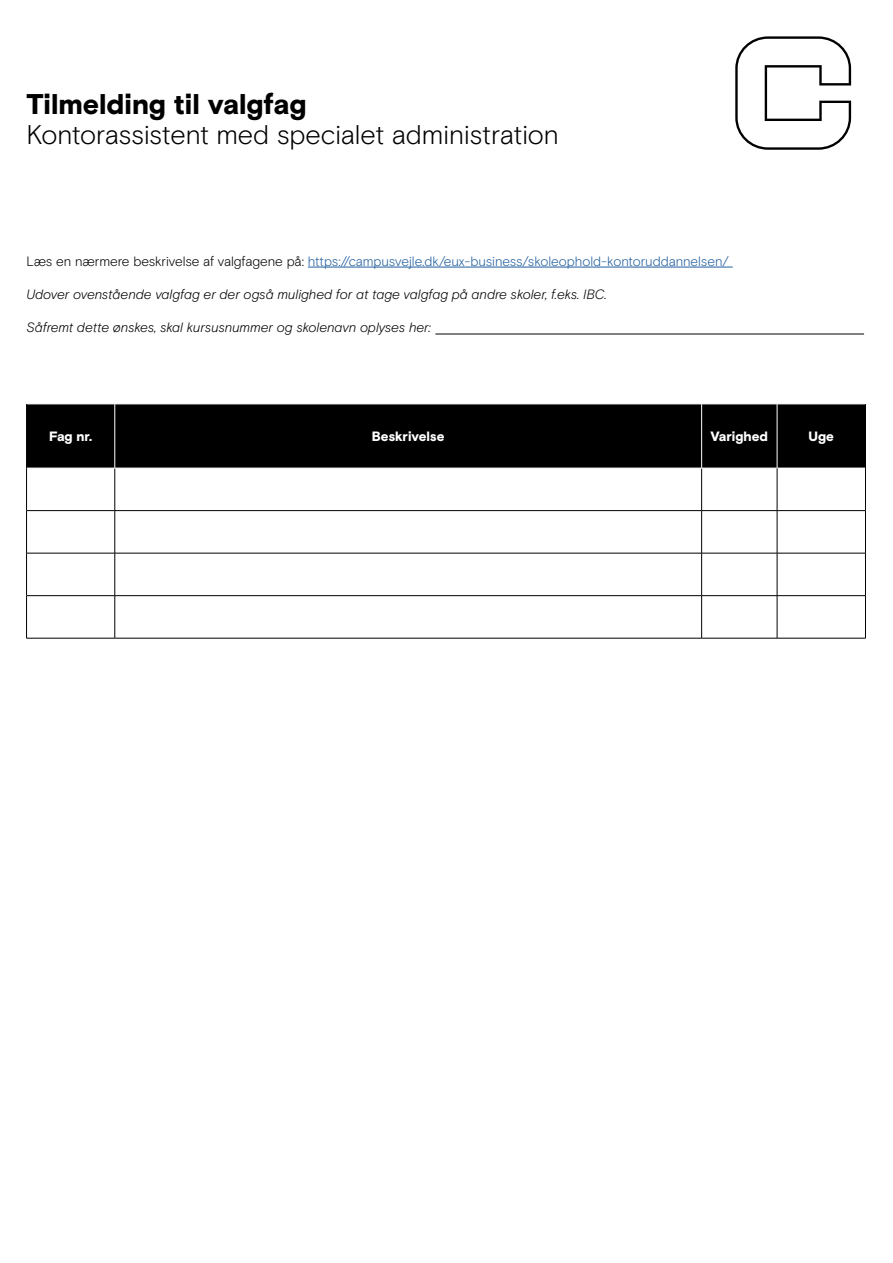
<style>
.page{position:relative;width:893px;height:1263px;background:#fff}
.page>*{position:absolute;margin:0;border:0;box-sizing:border-box;transform-origin:0 0}
.t1{font:900 28.5px "Basis Grotesque";color:#000}
.t2{font:300 27px "Basis Grotesque";letter-spacing:-.005em;color:#000}
.t3{font:italic 300 13.5px "Basis Grotesque";color:#000}
.t4{font:300 13.5px "Basis Grotesque";letter-spacing:-.005em;color:#215e9e}
.t5{font:900 13.5px "Basis Grotesque";color:#fff}
.s1{color:#000}
</style>
<div class="page">
<hr style="left:308px;top:267px;width:425px;height:1px;background:#215e9e">
<div style="left:27px;top:405px;width:838px;height:63px;background:#000"></div>
<svg style="left:778px;top:511px;width:87px;height:127px"></svg>
<hr style="left:26px;top:468px;width:1px;height:42px;background:#000">
<hr style="left:115px;top:468px;width:1px;height:42px;background:#000">
<hr style="left:701px;top:468px;width:1px;height:42px;background:#000">
<hr style="left:26px;top:510px;width:89px;height:1px;background:#000">
<hr style="left:26px;top:511px;width:1px;height:42px;background:#000">
<hr style="left:115px;top:510px;width:587px;height:1px;background:#000">
<hr style="left:115px;top:511px;width:1px;height:42px;background:#000">
<hr style="left:702px;top:510px;width:75px;height:1px;background:#000">
<hr style="left:701px;top:511px;width:1px;height:42px;background:#000">
<hr style="left:777px;top:510px;width:89px;height:1px;background:#000">
<hr style="left:26px;top:553px;width:89px;height:1px;background:#000">
<hr style="left:26px;top:553px;width:1px;height:42px;background:#000">
<hr style="left:115px;top:553px;width:587px;height:1px;background:#000">
<hr style="left:115px;top:553px;width:1px;height:42px;background:#000">
<hr style="left:702px;top:553px;width:75px;height:1px;background:#000">
<hr style="left:701px;top:553px;width:1px;height:42px;background:#000">
<hr style="left:777px;top:553px;width:89px;height:1px;background:#000">
<hr style="left:26px;top:595px;width:89px;height:1px;background:#000">
<hr style="left:26px;top:596px;width:1px;height:42px;background:#000">
<hr style="left:115px;top:595px;width:587px;height:1px;background:#000">
<hr style="left:115px;top:596px;width:1px;height:42px;background:#000">
<hr style="left:702px;top:595px;width:75px;height:1px;background:#000">
<hr style="left:701px;top:596px;width:1px;height:42px;background:#000">
<hr style="left:777px;top:595px;width:89px;height:1px;background:#000">
<hr style="left:26px;top:638px;width:89px;height:1px;background:#000">
<hr style="left:115px;top:638px;width:587px;height:1px;background:#000">
<hr style="left:702px;top:638px;width:75px;height:1px;background:#000">
<hr style="left:777px;top:638px;width:89px;height:1px;background:#000">
<hr style="left:115px;top:404px;width:1px;height:64px;background:#fff">
<hr style="left:701px;top:404px;width:1px;height:64px;background:#fff">
<hr style="left:777px;top:404px;width:1px;height:64px;background:#fff">
<hr style="left:115px;top:468px;width:587px;height:1px;background:#fff">
<hr style="left:26px;top:404px;width:1px;height:64px;background:#000">
<hr style="left:865px;top:404px;width:1px;height:64px;background:#000">
<hr style="left:777px;top:468px;width:1px;height:42px;background:#000">
<hr style="left:777px;top:511px;width:1px;height:42px;background:#000">
<hr style="left:777px;top:553px;width:1px;height:42px;background:#000">
<hr style="left:777px;top:596px;width:1px;height:42px;background:#000">
<hr style="left:865px;top:468px;width:1px;height:42px;background:#000">
<hr style="left:865px;top:511px;width:1px;height:42px;background:#000">
<hr style="left:865px;top:553px;width:1px;height:42px;background:#000">
<hr style="left:865px;top:596px;width:1px;height:42px;background:#000">
<svg style="left:735px;top:36px;width:116px;height:114px"></svg>
<hr style="left:435px;top:334px;width:429px;height:1px;background:#000">
<h1 class="t1" style="left:26px;top:88px;width:282px">Tilmelding til valgfag</h1>
<h2 class="t2" style="left:26px;top:119px;width:534px">Kontorassistent med specialet administration</h2>
<p class="t4" style="left:26px;top:253px;width:704px"><span class="s1">Læs en nærmere beskrivelse af valgfagene på:</span> https://campusvejle.dk/eux-business/skoleophold-kontoruddannelsen/</p>
<p class="t3" style="left:26px;top:286px;width:582px">Udover ovenstående valgfag er der også mulighed for at tage valgfag på andre skoler, f.eks. IBC.</p>
<p class="t3" style="left:26px;top:319px;width:406px">Såfremt dette ønskes, skal kursusnummer og skolenavn oplyses her:</p>
<p class="t5" style="left:49px;top:429px;width:45px">Fag nr.</p>
<p class="t5" style="left:372px;top:429px;width:74px">Beskrivelse</p>
<p class="t5" style="left:711px;top:429px;width:59px">Varighed</p>
<p class="t5" style="left:808px;top:429px;width:27px">Uge</p>
</div>
